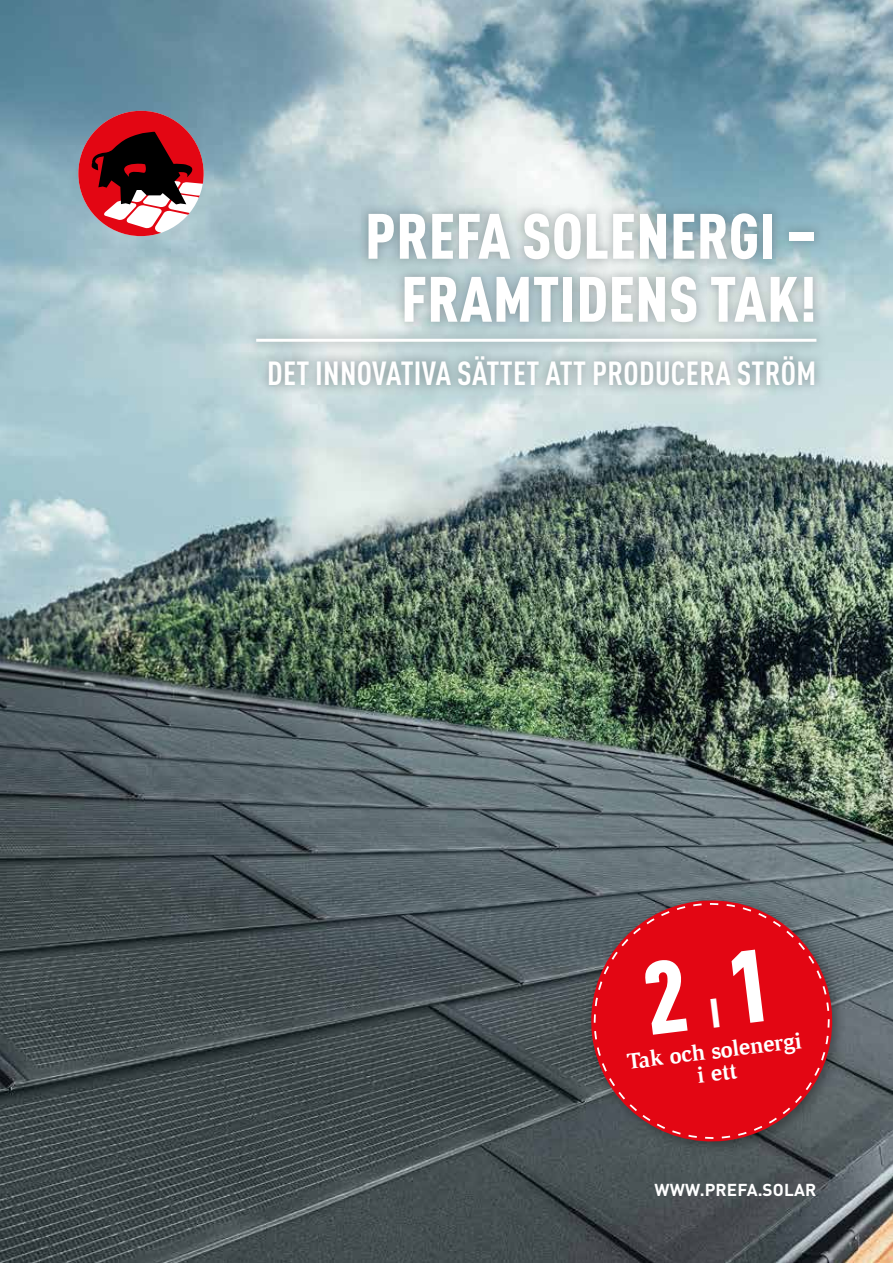
<style>
.page{position:relative;width:893px;height:1263px;background:#fff}
.page>*{position:absolute;margin:0;border:0;box-sizing:border-box;transform-origin:0 0}
.t1{font:900 condensed 63px/63px "DIN Pro";letter-spacing:.01em;color:#fff;text-align:center}
.t2{font:700 condensed 33px "DIN Pro";letter-spacing:.01em;color:#fff}
.t3{font:700 22.5px/22.5px "Slimbach Pro";color:#fff;text-align:center}
.t4{font:700 17.1px "DIN Pro";letter-spacing:.01em;color:#fff}
</style>
<div class="page">
<img style="left:0;top:0;width:893px;height:1263px">
<svg style="left:78px;top:111px;width:126px;height:125px;background:#9a4b53"></svg>
<div style="left:245px;top:202px;width:583px;height:194px;background:#394448;opacity:.35"></div>
<hr style="left:256px;top:339px;width:560px;height:3px;background:#fff">
<div style="left:584px;top:893px;width:263px;height:263px;background:#000;opacity:.35"></div>
<svg style="left:584px;top:893px;width:255px;height:256px;background:#565f63"></svg>
<svg style="left:592px;top:901px;width:239px;height:240px;background:#c61a26"></svg>
<h1 class="t1" style="left:365px;top:199px;width:453px">PREFA SOLENERGI –<br>FRAMTIDENS TAK!</h1>
<p class="t2" style="left:267px;top:348px;width:550px">DET INNOVATIVA SÄTTET ATT PRODUCERA STRÖM</p>
<p class="t3" style="left:626px;top:1050px;width:177px;rotate:-7deg">Tak och solenergi i ett</p>
<p class="t4" style="left:655px;top:1176px;width:163px">WWW.PREFA.SOLAR</p>
</div>
